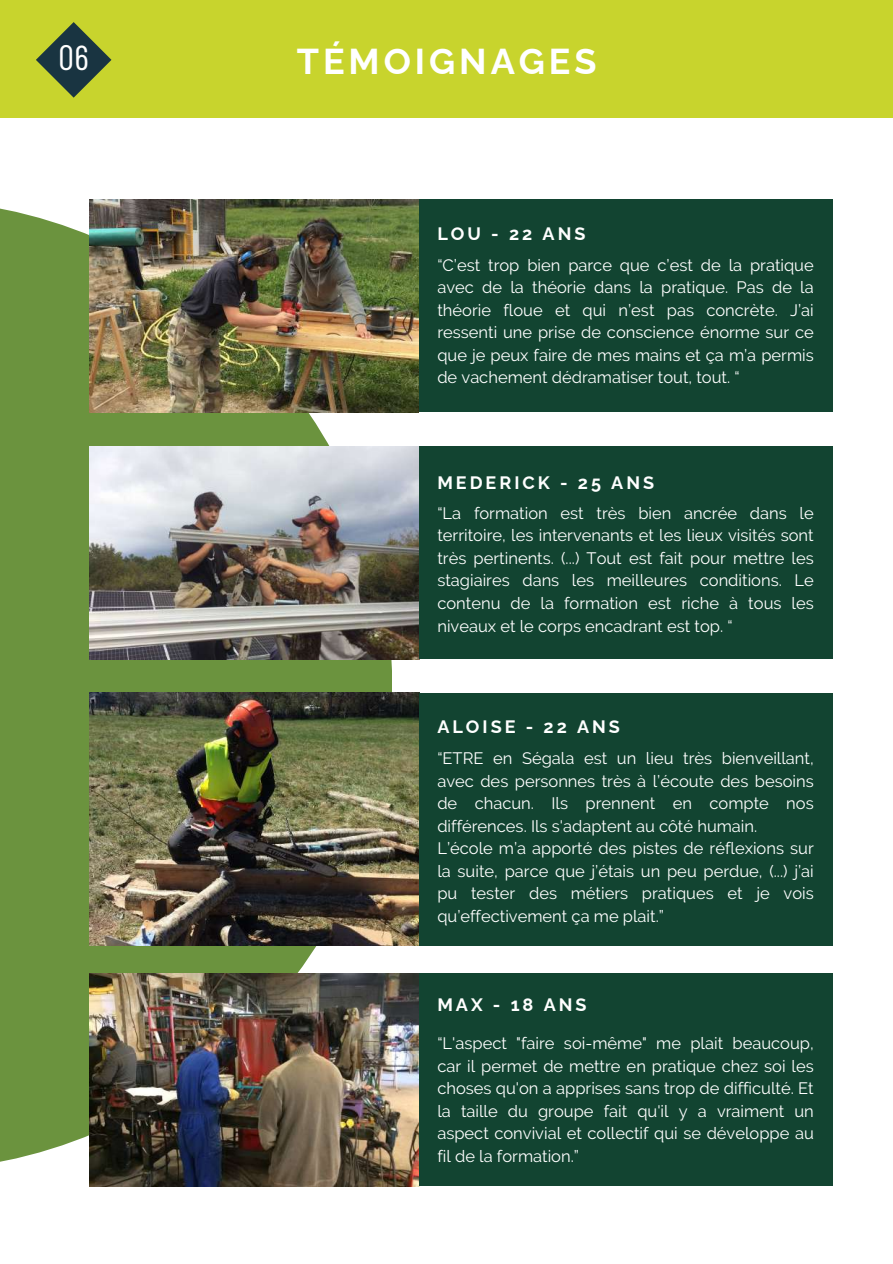
<style>
.page{position:relative;width:893px;height:1264px;background:#fff}
.page>*{position:absolute;margin:0;border:0;box-sizing:border-box;transform-origin:0 0}
.t1{font:700 36px "Raleway";letter-spacing:.11em;color:#fff}
.t2{font:34.8px "Barlow Condensed";color:#fff}
.t3{font:700 18px "Raleway";letter-spacing:.165em;color:#fff}
.t4{font:16.5px/22.5px "Raleway";color:#fff;text-align:justify}
</style>
<div class="page">
<div style="left:0;top:199px;width:392px;height:971px;background:#6b933e"></div>
<img style="left:89px;top:973px;width:330px;height:212px">
<img style="left:89px;top:446px;width:330px;height:213px">
<img style="left:89px;top:693px;width:330px;height:252px">
<img style="left:89px;top:199px;width:329px;height:213px">
<div style="left:419px;top:199px;width:413px;height:213px;background:#124431"></div>
<div style="left:419px;top:446px;width:413px;height:213px;background:#124431"></div>
<div style="left:419px;top:693px;width:413px;height:252px;background:#124431"></div>
<div style="left:419px;top:973px;width:413px;height:213px;background:#124431"></div>
<div style="left:0;top:0;width:892px;height:118px;background:#c8d42d"></div>
<svg style="left:36px;top:22px;width:75px;height:76px"></svg>
<h2 class="t2" style="left:58px;top:35px;width:32px">06</h2>
<h1 class="t1" style="left:297px;top:40px;width:301px">TÉMOIGNAGES</h1>
<p class="t3" style="left:437px;top:223px;width:149px">LOU - 22 ANS</p>
<p class="t4" style="left:437px;top:254px;width:378px">“C’est trop bien parce que c’est de la pratique avec de la théorie dans la pratique. Pas de la théorie floue et qui n’est pas concrète. J’ai ressenti une prise de conscience énorme sur ce que je peux faire de mes mains et ça m’a permis de vachement dédramatiser tout, tout. “</p>
<p class="t3" style="left:437px;top:472px;width:218px">MEDERICK - 25 ANS</p>
<p class="t4" style="left:437px;top:502px;width:378px">“La formation est très bien ancrée dans le territoire, les intervenants et les lieux visités sont très pertinents. (...) Tout est fait pour mettre les stagiaires dans les meilleures conditions. Le contenu de la formation est riche à tous les niveaux et le corps encadrant est top. “</p>
<p class="t3" style="left:437px;top:715px;width:184px">ALOISE - 22 ANS</p>
<p class="t4" style="left:437px;top:747px;width:378px;text-align:left">“ETRE en Ségala est un lieu très bienveillant, avec des personnes très à l’écoute des besoins de chacun. Ils prennent en compte nos différences. Ils s'adaptent au côté humain.<br>L’école m’a apporté des pistes de réflexions sur la suite, parce que j’étais un peu perdue, (...) j’ai pu tester des métiers pratiques et je vois qu’effectivement ça me plait.”</p>
<p class="t3" style="left:437px;top:994px;width:151px">MAX - 18 ANS</p>
<p class="t4" style="left:437px;top:1031px;width:378px">“L'aspect "faire soi-même" me plait beaucoup, car il permet de mettre en pratique chez soi les choses qu'on a apprises sans trop de difficulté. Et la taille du groupe fait qu'il y a vraiment un aspect convivial et collectif qui se développe au fil de la formation.”</p>
</div>
